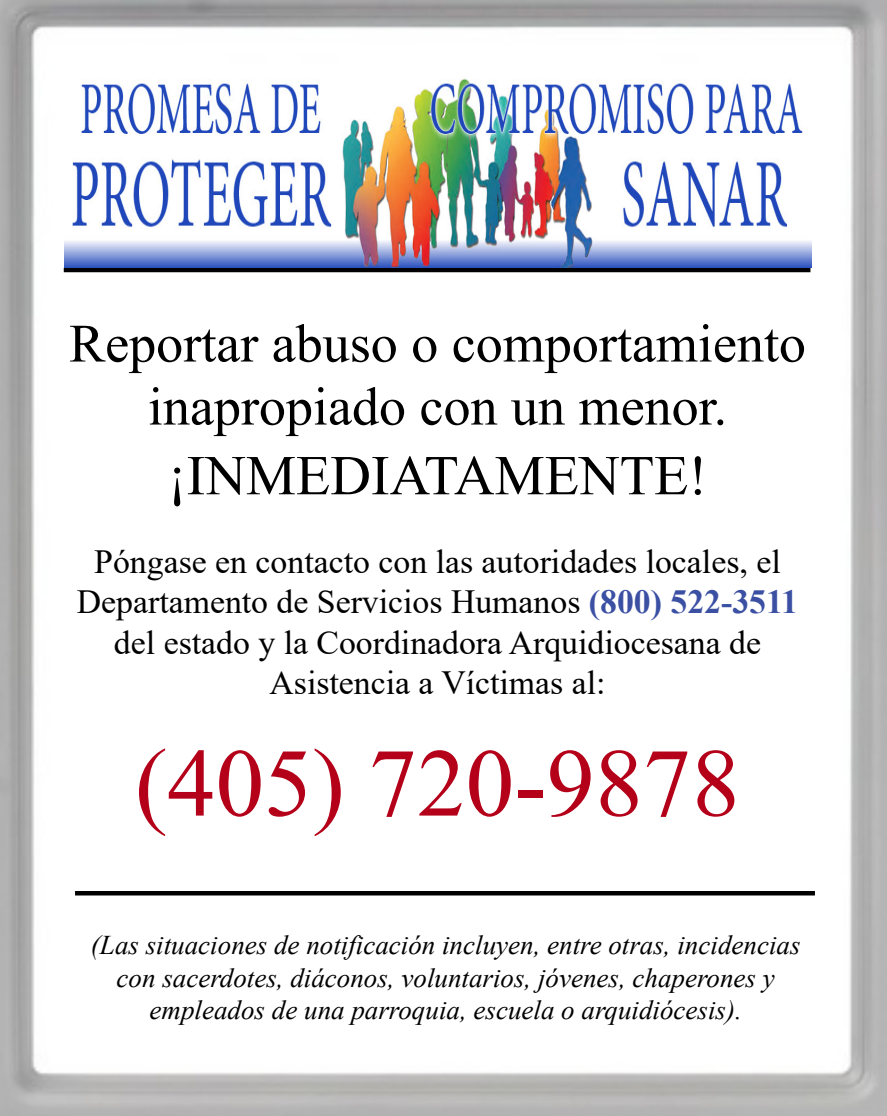
<style>
.page{position:relative;width:887px;height:1116px;background:#fff}
.page>*{position:absolute;margin:0;border:0;box-sizing:border-box;transform-origin:0 0}
.t1{font:96.75px "Times New Roman";color:#b40019}
.t2{font:56.25px "Times New Roman";color:#000}
.t3{font:54px/63px "Times New Roman";color:#000;text-align:center}
.t4{font:33.75px/40.5px "Times New Roman";color:#000;text-align:center}
.t5{font:italic 27px/32.4px "Times New Roman";color:#000;text-align:center}
.s1{font-weight:700;color:#3b50a3}
</style>
<div class="page">
<img style="left:0;top:0;width:886px;height:1116px">
<hr style="left:64px;top:268px;width:746px;height:4px;background:#000">
<div style="left:75px;top:891px;width:740px;height:5px;background:#000"></div>
<img style="left:65px;top:64px;width:746px;height:203px">
<h3 class="t3" style="left:69px;top:310px;width:738px">Reportar abuso o comportamiento inapropiado con un menor.</h3>
<h2 class="t2" style="left:168px;top:436px;width:541px">¡INMEDIATAMENTE!</h2>
<p class="t4" style="left:77px;top:540px;width:722px">Póngase en contacto con las autoridades locales, el Departamento de Servicios Humanos <span class="s1">(800) 522-3511 </span>del estado y la Coordinadora Arquidiocesana de Asistencia a Víctimas al:</p>
<h1 class="t1" style="left:135px;top:715px;width:606px">(405) 720-9878</h1>
<p class="t5" style="left:91px;top:928px;width:711px">(Las situaciones de notificación incluyen, entre otras, incidencias con sacerdotes, diáconos, voluntarios, jóvenes, chaperones y empleados de una parroquia, escuela o arquidiócesis).</p>
</div>
